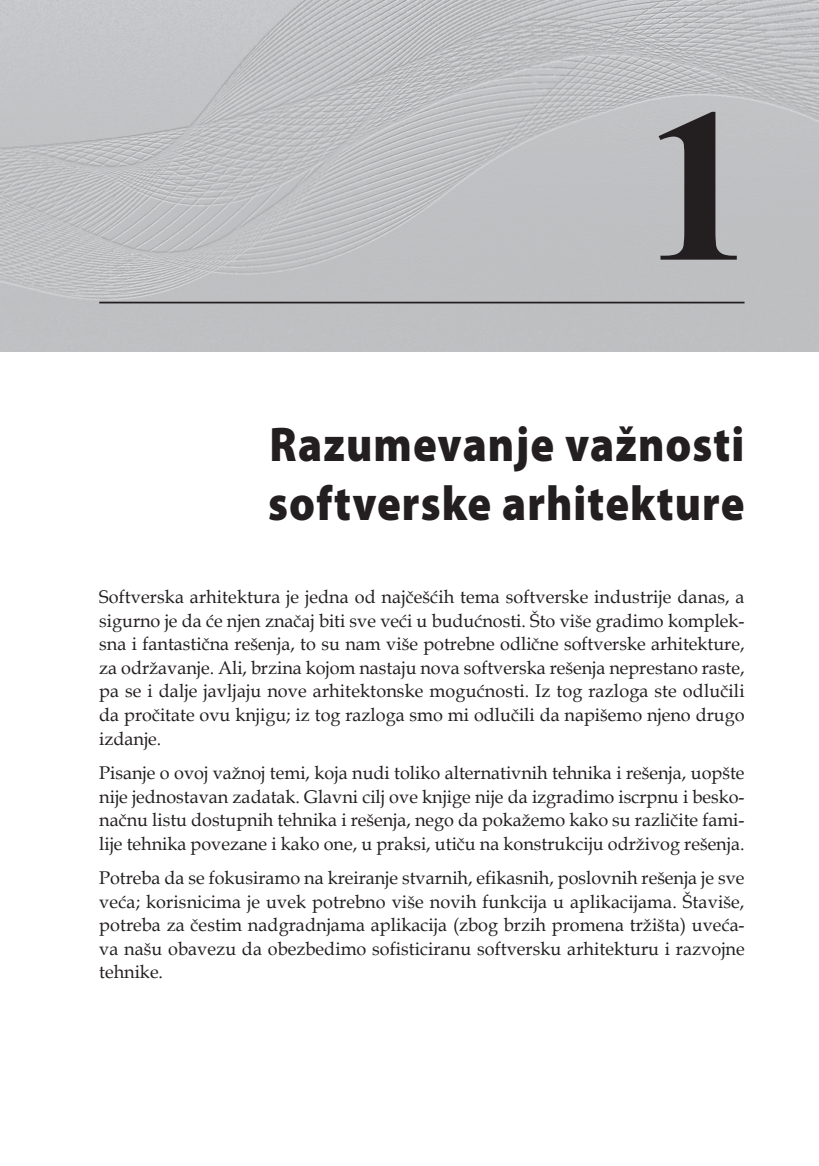
<style>
.page{position:relative;width:819px;height:1166px;background:#fff}
.page>*{position:absolute;margin:0;border:0;box-sizing:border-box;transform-origin:0 0}
._0Poglavlje_samo_bro{font:700 218.75px "Times New Roman";color:#231f20}
._0POglavlje_naslov{font:900 49px/58.8px "Myriad Pro";letter-spacing:.025em;color:#231f20;scale:.9 1}
._0Tekst{font:18.38px/23.6px "Book Antiqua";color:#231f20;text-align:justify}
</style>
<div class="page">
<img style="left:0;top:0;width:819px;height:351px">
<hr style="left:99px;top:302px;width:645px;height:1px;background:#231f20">
<p class="_0Poglavlje_samo_bro" style="left:644px;top:29px;width:111px">1</p>
<p class="_0POglavlje_naslov" style="left:268px;top:413px;width:530px">Razumevanje važnosti softverske arhitekture</p>
<p class="_0Tekst" style="left:99px;top:584px;width:646px">Softverska arhitektura je jedna od najčešćih tema softverske industrije danas, a sigurno je da će njen značaj biti sve veći u budućnosti. Što više gradimo komplek&shy;sna i fantastična rešenja, to su nam više potrebne odlične softverske arhitekture, za održavanje. Ali, brzina kojom nastaju nova softverska rešenja neprestano raste, pa se i dalje javljaju nove arhitektonske mogućnosti. Iz tog razloga ste odlučili da pročitate ovu knjigu; iz tog razloga smo mi odlučili da napišemo njeno drugo izdanje.</p>
<p class="_0Tekst" style="left:99px;top:760px;width:646px">Pisanje o ovoj važnoj temi, koja nudi toliko alternativnih tehnika i rešenja, uopšte nije jednostavan zadatak. Glavni cilj ove knjige nije da izgradimo iscrpnu i besko&shy;načnu listu dostupnih tehnika i rešenja, nego da pokažemo kako su različite fami&shy;lije tehnika povezane i kako one, u praksi, utiču na konstrukciju održivog rešenja.</p>
<p class="_0Tekst" style="left:99px;top:865px;width:647px">Potreba da se fokusiramo na kreiranje stvarnih, efikasnih, poslovnih rešenja je sve veća; korisnicima je uvek potrebno više novih funkcija u aplikacijama. Štaviše, potreba za čestim nadgradnjama aplikacija (zbog brzih promena tržišta) uveća&shy;va našu obavezu da obezbedimo sofisticiranu softversku arhitekturu i razvojne tehnike.</p>
</div>
